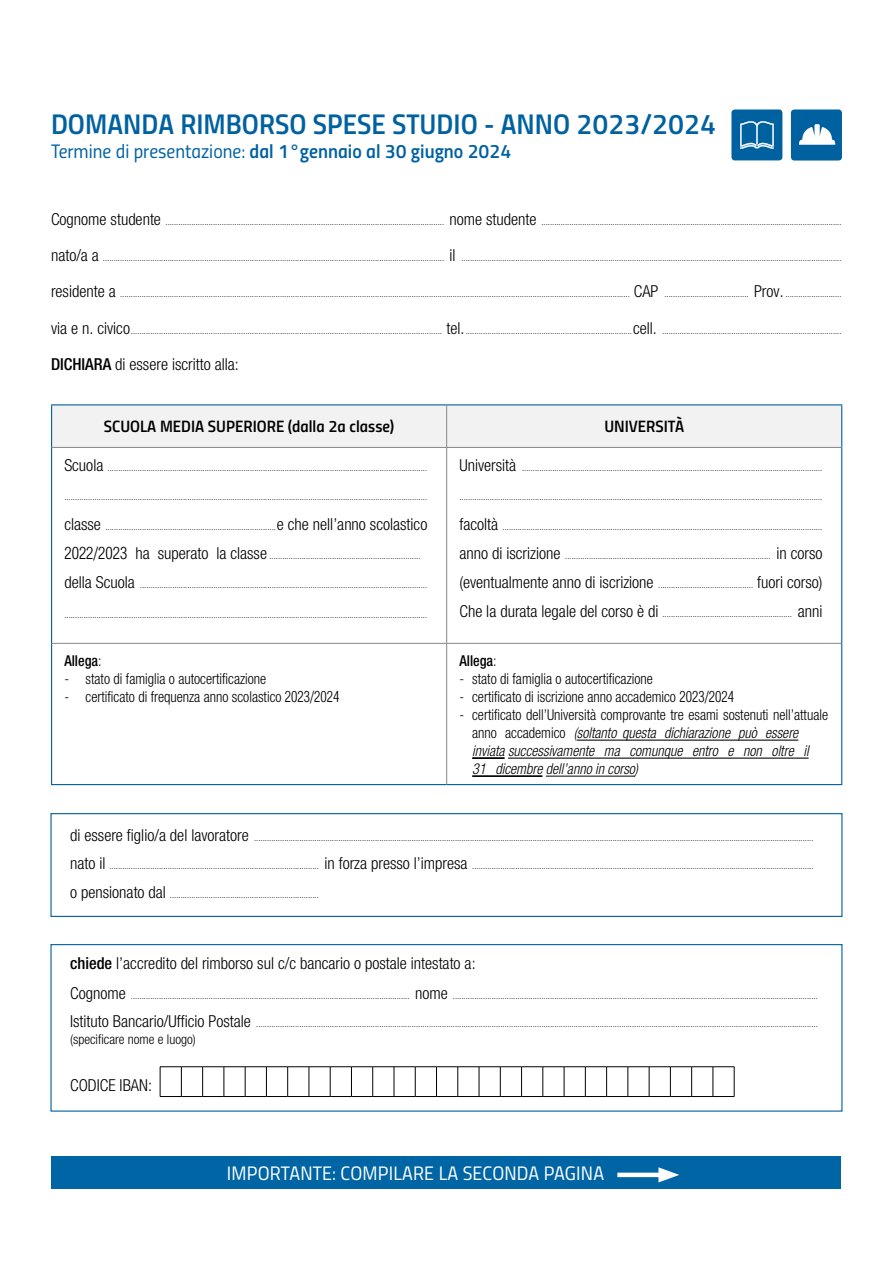
<style>
.page{position:relative;width:893px;height:1263px;background:#fff}
.page>*{position:absolute;margin:0;border:0;box-sizing:border-box;transform-origin:0 0}
.t1{font:28.5px "Titillium Semibold Upright";color:#0061a1}
.t2{font:19.5px "Titillium Semibold Upright";color:#0061a1}
.t3{font:19.5px "Titillium Regular Upright";letter-spacing:.01em;color:#fff}
.t4{font:300 condensed 16.5px "Helvetica Neue";color:#000}
.t5{font:16.5px "Titillium Semibold Upright";color:#000}
.t6{font:italic 300 condensed 15px/18px "Helvetica Neue";color:#000;scale:.95 1}
.t7{font:300 condensed 15px "Helvetica Neue";color:#000;scale:.95 1}
.t8{font:500 condensed 15px "Helvetica Neue";color:#000;scale:.95 1}
.t9{font:300 condensed 13.5px "Helvetica Neue";color:#000}
.t10{font:300 condensed 9px "Helvetica Neue";color:#000}
.s1{font-family:"Titillium Regular Upright"}
.s2{font-size:16.5px}
.s3{font-weight:500}
.s4{font-family:"Helvetica";font-size:16.5px}
.s5{font-weight:300}
.s6{font-family:"Helvetica"}
.s7{font-style:normal}
</style>
<div class="page">
<div style="left:50px;top:944px;width:792px;height:168px;background:#fff;border:1px solid #0061a1"></div>
<div style="left:50px;top:813px;width:792px;height:104px;background:#fff;border:1px solid #0061a1"></div>
<div style="left:52px;top:405px;width:789px;height:42px;background:#f2f2f2"></div>
<svg style="left:52px;top:448px;width:789px;height:336px"></svg>
<hr style="left:446px;top:405px;width:1px;height:42px;background:#878787">
<hr style="left:52px;top:447px;width:395px;height:1px;background:#878787">
<hr style="left:447px;top:447px;width:394px;height:1px;background:#878787">
<hr style="left:446px;top:448px;width:1px;height:195px;background:#878787">
<hr style="left:52px;top:643px;width:395px;height:1px;background:#878787">
<hr style="left:447px;top:643px;width:394px;height:1px;background:#878787">
<hr style="left:446px;top:644px;width:1px;height:140px;background:#878787">
<hr style="left:51px;top:404px;width:396px;height:1px;background:#0061a1">
<hr style="left:51px;top:405px;width:1px;height:42px;background:#0061a1">
<hr style="left:447px;top:404px;width:395px;height:1px;background:#0061a1">
<hr style="left:841px;top:405px;width:1px;height:42px;background:#0061a1">
<hr style="left:51px;top:447px;width:1px;height:196px;background:#0061a1">
<hr style="left:841px;top:447px;width:1px;height:196px;background:#0061a1">
<hr style="left:51px;top:643px;width:1px;height:141px;background:#0061a1">
<hr style="left:841px;top:643px;width:1px;height:141px;background:#0061a1">
<hr style="left:51px;top:784px;width:396px;height:1px;background:#0061a1">
<hr style="left:447px;top:784px;width:395px;height:1px;background:#0061a1">
<hr style="left:546px;top:776px;width:89px;height:1px;background:#000">
<hr style="left:472px;top:776px;width:70px;height:1px;background:#000">
<hr style="left:508px;top:758px;width:301px;height:1px;background:#000">
<hr style="left:472px;top:758px;width:33px;height:1px;background:#000">
<hr style="left:577px;top:740px;width:221px;height:1px;background:#000">
<svg style="left:160px;top:1066px;width:575px;height:31px"></svg>
<div style="left:731px;top:109px;width:51px;height:51px;background:#0061a1;border-radius:3px"></div>
<svg style="left:740px;top:121px;width:34px;height:28px"></svg>
<div style="left:791px;top:109px;width:51px;height:52px;background:#0061a1;border-radius:3px"></div>
<svg style="left:799px;top:124px;width:36px;height:21px"></svg>
<div style="left:52px;top:1156px;width:789px;height:33px;background:#0065a4"></div>
<div style="left:617px;top:1172px;width:50px;height:5px;background:#fff"></div>
<svg style="left:658px;top:1167px;width:21px;height:15px"></svg>
<h1 class="t1" style="left:51px;top:103px;width:666px">DOMANDA RIMBORSO SPESE STUDIO - ANNO 2023/2024</h1>
<h2 class="t2" style="left:51px;top:136px;width:462px"><span class="s1">Termine di presentazione:</span> dal 1°gennaio al 30 giugno 2024</h2>
<p class="t10" style="left:51px;top:216px;width:792px"><span class="s2">Cognome studente</span> ................................................................................................................................. <span class="s2">nome studente</span> ...........................................................................................................................................</p>
<p class="t10" style="left:51px;top:253px;width:792px"><span class="s2">nato/a a</span> .............................................................................................................................................................. <span class="s2">il</span> ................................................................................................................................................................................</p>
<p class="t10" style="left:51px;top:289px;width:792px"><span class="s2">residente a</span> ............................................................................................................................................................................................................................................ <span class="s2">CAP</span> ....................................... <span class="s2">Prov.</span> ..........................</p>
<p class="t10" style="left:51px;top:325px;width:792px"><span class="s2">via e n. civico</span>................................................................................................................................................ <span class="s2">tel.</span>.............................................................................<span class="s2">cell.</span> ...................................................................................</p>
<h3 class="t4" style="left:51px;top:355px;width:189px"><span class="s3">DICHIARA</span> di essere iscritto alla:</h3>
<h3 class="t5" style="left:104px;top:414px;width:292px">SCUOLA MEDIA SUPERIORE (dalla 2a classe)</h3>
<h3 class="t5" style="left:604px;top:414px;width:81px">UNIVERSITÀ</h3>
<p class="t10" style="left:64px;top:463px;width:364px"><span class="s2">Scuola</span> ....................................................................................................................................................</p>
<p class="t10" style="left:64px;top:492px;width:364px">........................................................................................................................................................................</p>
<p class="t10" style="left:64px;top:521px;width:365px"><span class="s2">classe</span> ...............................................................................<span class="s2">e che nell’anno scolastico</span></p>
<p class="t10" style="left:64px;top:551px;width:358px"><span class="s4">2022/2023</span> <span class="s2">ha superato la classe</span> ......................................................................</p>
<p class="t10" style="left:64px;top:580px;width:364px"><span class="s2">della Scuola</span> .....................................................................................................................................</p>
<p class="t10" style="left:64px;top:609px;width:364px">........................................................................................................................................................................</p>
<p class="t10" style="left:459px;top:463px;width:364px"><span class="s2">Università</span> ...........................................................................................................................................</p>
<p class="t10" style="left:459px;top:492px;width:364px">........................................................................................................................................................................</p>
<p class="t10" style="left:459px;top:521px;width:364px"><span class="s2">facoltà</span> ....................................................................................................................................................</p>
<p class="t10" style="left:459px;top:551px;width:365px"><span class="s2">anno di iscrizione</span> ............................................................................................... <span class="s2">in corso</span></p>
<p class="t10" style="left:459px;top:580px;width:365px"><span class="s2">(eventualmente anno di iscrizione</span> ............................................ <span class="s2">fuori corso)</span></p>
<p class="t10" style="left:459px;top:609px;width:364px"><span class="s2">Che la durata legale del corso è di</span> ............................................................ <span class="s2">anni</span></p>
<h3 class="t8" style="left:64px;top:652px;width:41px">Allega<span class="s5">:</span></h3>
<h3 class="t7" style="left:64px;top:670px;width:214px">- stato di famiglia o autocertificazione</h3>
<h3 class="t7" style="left:64px;top:688px;width:291px">- certificato di frequenza anno scolastico <span class="s6">2023/2024</span></h3>
<h3 class="t8" style="left:459px;top:652px;width:41px">Allega<span class="s5">:</span></h3>
<h3 class="t7" style="left:459px;top:670px;width:205px">- stato di famiglia o autocertificazione</h3>
<h3 class="t7" style="left:459px;top:688px;width:291px">- certificato di iscrizione anno accademico <span class="s6">2023/2024</span></h3>
<h3 class="t6" style="left:472px;top:705px;width:376px;text-indent:-13px"><span class="s7">- certificato dell’Università comprovante tre esami sostenuti nell’attuale anno accademico</span> (soltanto questa dichiarazione può essere inviata successivamente ma comunque entro e non oltre il<br>31 dicembre dell’anno in corso)</h3>
<p class="t10" style="left:70px;top:832px;width:745px"><span class="s2">di essere figlio/a del lavoratore</span> ...................................................................................................................................................................................................................................................................</p>
<p class="t10" style="left:70px;top:861px;width:745px"><span class="s2">nato il</span> ................................................................................................. <span class="s2">in forza presso l’impresa</span> ..............................................................................................................................................................</p>
<p class="t10" style="left:70px;top:889px;width:250px"><span class="s2">o pensionato dal</span> .....................................................................</p>
<h3 class="t4" style="left:70px;top:953px;width:407px"><span class="s3">chiede</span> l’accredito del rimborso sul c/c bancario o postale intestato a:</h3>
<p class="t10" style="left:70px;top:990px;width:749px"><span class="s2">Cognome</span> ................................................................................................................................. <span class="s2">nome</span> .........................................................................................................................................................................</p>
<p class="t10" style="left:70px;top:1019px;width:749px"><span class="s2">Istituto Bancario/Ufficio Postale</span> ....................................................................................................................................................................................................................................................................</p>
<h3 class="t9" style="left:70px;top:1031px;width:127px">(specificare nome e luogo)</h3>
<h3 class="t4" style="left:70px;top:1075px;width:83px">CODICE IBAN:</h3>
<h2 class="t3" style="left:227px;top:1158px;width:379px">IMPORTANTE: COMPILARE LA SECONDA PAGINA</h2>
</div>
